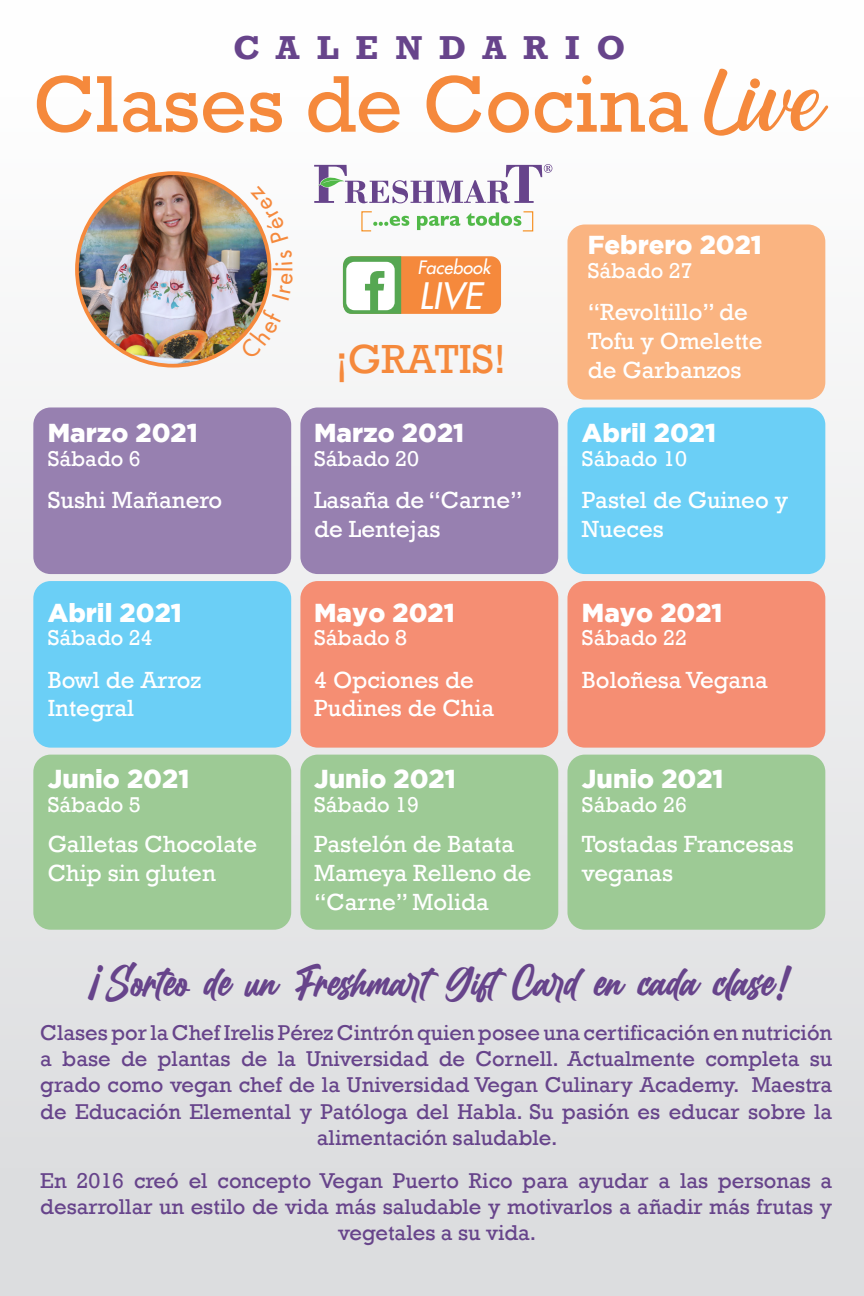
<style>
.page{position:relative;width:864px;height:1296px;background:#fff}
.page>*{position:absolute;margin:0;border:0;box-sizing:border-box;transform-origin:0 0}
.t1{font:81.8px "Rockwell";color:#f5893c}
.t2{font:43.2px "Billion Dreams";color:#67448b}
.t3{font:41.8px "Rockwell";color:#f5893c}
.t4{font:italic 35.6px "Futura LT";color:#fff}
.t5{font:700 34px "Rockwell";letter-spacing:.5em;color:#67448b}
.t6{font:900 25.8px "Gotham";color:#fff}
.t7{font:24px/28.8px "Rockwell";color:#fff}
.t8{font:22px/26.4px "Rockwell";color:#67448b;text-align:center}
.t9{font:22px "Rockwell";color:#fff}
.t10{font:italic 18px "Futura LT";color:#fff}
.s1{font-family:"Hestina"}
</style>
<div class="page">
<div style="left:0;top:0;width:864px;height:1296px;background:linear-gradient(to bottom,#fff,#d9dadc)"></div>
<div style="left:343px;top:256px;width:158px;height:58px;background:#f5893c;border-radius:10px"></div>
<svg style="left:343px;top:256px;width:58px;height:58px;background:#b6d8b3"></svg>
<img style="left:77px;top:173px;width:192px;height:193px;border-radius:96px">
<div style="left:75px;top:171px;width:196px;height:197px;border:4px solid #f5893c;border-radius:50%"></div>
<div style="left:33px;top:407px;width:258px;height:167px;background:#9780b0;border-radius:17px"></div>
<div style="left:300px;top:407px;width:258px;height:167px;background:#9780b0;border-radius:17px"></div>
<div style="left:300px;top:581px;width:258px;height:167px;background:#f58e73;border-radius:17px"></div>
<div style="left:300px;top:755px;width:258px;height:175px;background:#9dca95;border-radius:17px"></div>
<div style="left:567px;top:407px;width:258px;height:167px;background:#6bcff6;border-radius:17px"></div>
<div style="left:567px;top:581px;width:258px;height:167px;background:#f58e73;border-radius:17px"></div>
<div style="left:567px;top:755px;width:258px;height:175px;background:#9dca95;border-radius:17px"></div>
<div style="left:33px;top:581px;width:258px;height:167px;background:#6bcff6;border-radius:17px"></div>
<div style="left:33px;top:755px;width:258px;height:175px;background:#9dca95;border-radius:17px"></div>
<div style="left:567px;top:225px;width:258px;height:175px;background:#fab481;border-radius:17px"></div>
<svg style="left:314px;top:164px;width:238px;height:39px"></svg>
<svg style="left:361px;top:211px;width:48px;height:21px"></svg>
<svg style="left:417px;top:216px;width:43px;height:14px"></svg>
<svg style="left:466px;top:211px;width:68px;height:21px"></svg>
<svg style="left:239px;top:310px;width:43px;height:50px"></svg>
<svg style="left:272px;top:250px;width:21px;height:51px"></svg>
<svg style="left:251px;top:186px;width:38px;height:57px"></svg>
<p class="t5" style="left:233px;top:27px;width:394px">CALENDARIO</p>
<p class="t1" style="left:33px;top:57px;width:794px">Clases de Cocina <span class="s1">Live</span></p>
<p class="t6" style="left:48px;top:418px;width:151px">Marzo 2021</p>
<p class="t9" style="left:48px;top:446px;width:95px">Sábado 6</p>
<p class="t7" style="left:48px;top:486px;width:176px">Sushi Mañanero</p>
<p class="t6" style="left:48px;top:598px;width:136px">Abril 2021</p>
<p class="t9" style="left:48px;top:625px;width:106px">Sábado 24</p>
<p class="t7" style="left:48px;top:666px;width:155px">Bowl de Arroz</p>
<p class="t7" style="left:48px;top:694px;width:88px">Integral</p>
<p class="t6" style="left:48px;top:764px;width:143px">Junio 2021</p>
<p class="t9" style="left:48px;top:792px;width:95px">Sábado 5</p>
<p class="t7" style="left:48px;top:830px;width:211px">Galletas Chocolate<br>Chip sin gluten</p>
<p class="t10" style="left:417px;top:257px;width:75px">Facebook</p>
<p class="t4" style="left:419px;top:274px;width:65px">LIVE</p>
<p class="t3" style="left:336px;top:335px;width:172px">¡GRATIS!</p>
<p class="t6" style="left:314px;top:418px;width:151px">Marzo 2021</p>
<p class="t9" style="left:314px;top:446px;width:106px">Sábado 20</p>
<p class="t7" style="left:314px;top:486px;width:210px">Lasaña de “Carne”</p>
<p class="t7" style="left:314px;top:515px;width:128px">de Lentejas</p>
<p class="t6" style="left:314px;top:598px;width:142px">Mayo 2021</p>
<p class="t9" style="left:314px;top:625px;width:95px">Sábado 8</p>
<p class="t7" style="left:314px;top:666px;width:161px">4 Opciones de</p>
<p class="t7" style="left:314px;top:694px;width:182px">Pudines de Chia</p>
<p class="t6" style="left:314px;top:764px;width:143px">Junio 2021</p>
<p class="t9" style="left:314px;top:792px;width:106px">Sábado 19</p>
<p class="t7" style="left:314px;top:830px;width:219px">Pastelón de Batata<br>Mameya Relleno de “Carne” Molida</p>
<p class="t6" style="left:588px;top:230px;width:176px">Febrero 2021</p>
<p class="t9" style="left:588px;top:258px;width:106px">Sábado 27</p>
<p class="t7" style="left:588px;top:298px;width:176px">“Revoltillo” de<br>Tofu y Omelette de Garbanzos</p>
<p class="t6" style="left:582px;top:418px;width:136px">Abril 2021</p>
<p class="t9" style="left:582px;top:446px;width:106px">Sábado 10</p>
<p class="t7" style="left:582px;top:486px;width:208px">Pastel de Guineo y<br>Nueces</p>
<p class="t6" style="left:582px;top:598px;width:142px">Mayo 2021</p>
<p class="t9" style="left:582px;top:625px;width:106px">Sábado 22</p>
<p class="t7" style="left:582px;top:666px;width:187px">Boloñesa Vegana</p>
<p class="t6" style="left:582px;top:764px;width:143px">Junio 2021</p>
<p class="t9" style="left:582px;top:792px;width:106px">Sábado 26</p>
<p class="t7" style="left:582px;top:830px;width:213px">Tostadas Francesas</p>
<p class="t7" style="left:582px;top:859px;width:93px">veganas</p>
<p class="t2" style="left:88px;top:951px;width:707px">¡Sorteo de un Freshmart Gift Card en cada clase!</p>
<p class="t8" style="left:40px;top:1019px;width:794px">Clases por la Chef Irelis Pérez Cintrón quien posee una certificación en nutrición a base de plantas de la Universidad de Cornell. Actualmente completa su grado como vegan chef de la Universidad Vegan Culinary Academy. Maestra de Educación Elemental y Patóloga del Habla. Su pasión es educar sobre la alimentación saludable.</p>
<p class="t8" style="left:40px;top:1167px;width:794px">En 2016 creó el concepto Vegan Puerto Rico para ayudar a las personas a desarrollar un estilo de vida más saludable y motivarlos a añadir más frutas y vegetales a su vida.</p>
</div>
